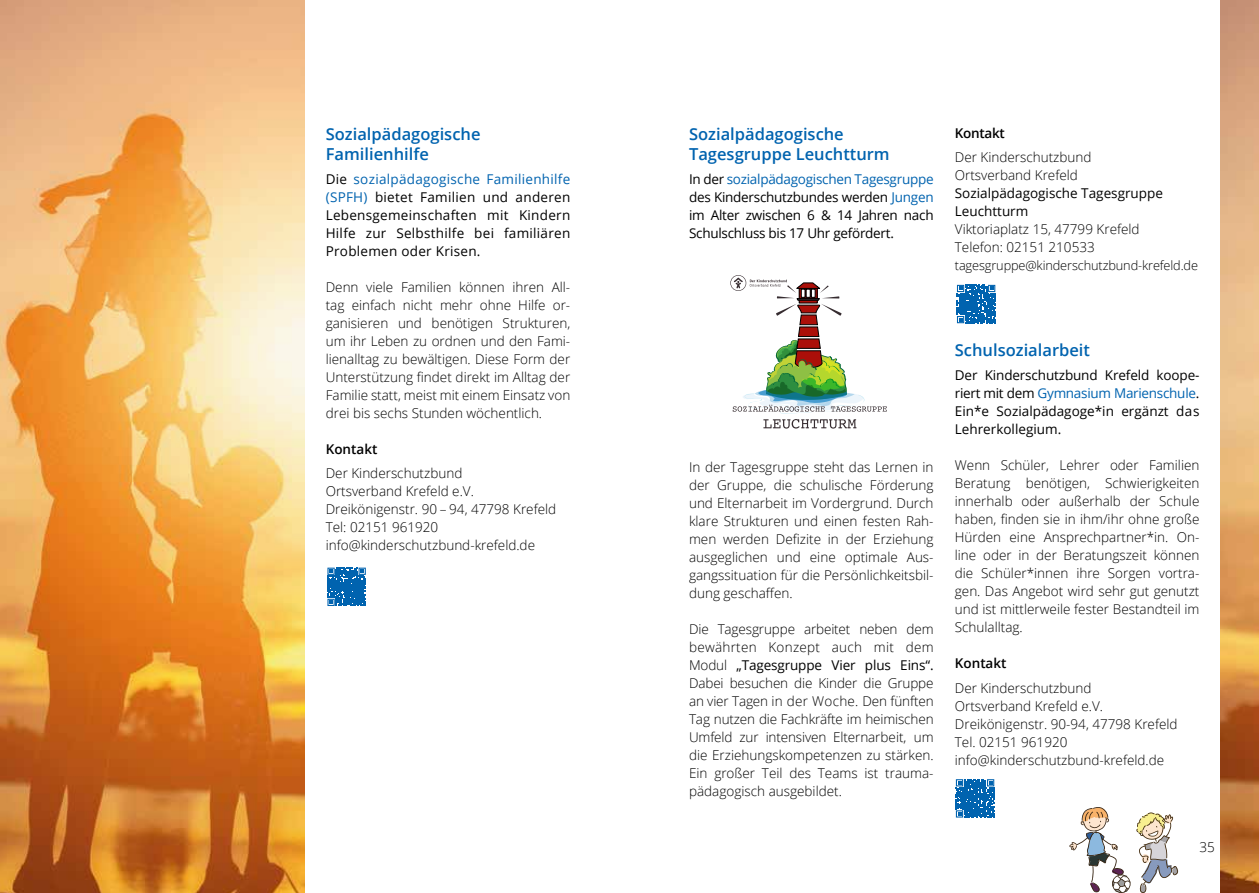
<style>
.page{position:relative;width:1259px;height:893px;background:#fff}
.page>*{position:absolute;margin:0;border:0;box-sizing:border-box;transform-origin:0 0}
.t1{font:600 16.5px/19.5px "Open Sans";color:#0063af}
.t2{font:300 13.5px/18px "Open Sans";color:#000;text-align:justify}
.t3{font:13.5px/18px "Open Sans";color:#000;text-align:justify}
.t4{font:600 13.5px "Open Sans";color:#000}
.t5{font:600 13.5px "Open Sans";letter-spacing:-.02em;color:#000}
.t6{font:300 12.75px "Open Sans";letter-spacing:-.01em;color:#000}
.s1{color:#0063af}
.s2{font-weight:400}
</style>
<div class="page">
<svg style="left:730px;top:275px;width:157px;height:154px"></svg>
<img style="left:0;top:0;width:304px;height:893px">
<img style="left:1220px;top:0;width:39px;height:893px">
<svg style="left:1069px;top:807px;width:61px;height:86px"></svg>
<svg style="left:1136px;top:812px;width:43px;height:81px"></svg>
<div style="left:325px;top:566px;width:43px;height:42px;background:linear-gradient(to right,#fdfdfe,#fff)"></div>
<svg style="left:327px;top:568px;width:39px;height:38px"></svg>
<svg style="left:956px;top:284px;width:40px;height:40px"></svg>
<svg style="left:957px;top:285px;width:38px;height:38px"></svg>
<svg style="left:955px;top:779px;width:40px;height:39px"></svg>
<svg style="left:956px;top:779px;width:38px;height:38px"></svg>
<p class="t1" style="left:326px;top:124px;width:156px">Sozialpädagogische<br>Familienhilfe</p>
<p class="t3" style="left:326px;top:170px;width:246px">Die <span class="s1">sozialpädagogische Familienhilfe (SPFH)</span> bietet Familien und anderen Lebensgemeinschaften mit Kindern Hilfe zur Selbsthilfe bei familiären Problemen oder Krisen.</p>
<p class="t2" style="left:326px;top:278px;width:246px">Denn viele Familien können ihren All&shy;tag einfach nicht mehr ohne Hilfe or&shy;ganisieren und benötigen Strukturen, um ihr Leben zu ordnen und den Fami&shy;lienalltag zu bewältigen. Diese Form der Unterstützung findet direkt im Alltag der Familie statt, meist mit einem Einsatz von drei bis sechs Stunden wöchentlich.</p>
<p class="t4" style="left:326px;top:440px;width:53px">Kontakt</p>
<p class="t2" style="left:326px;top:464px;width:232px;text-align:left">Der Kinderschutzbund<br>Ortsverband Krefeld e.V.<br>Dreikönigenstr. 90 – 94, 47798 Krefeld<br>Tel: 02151 961920 info@kinderschutzbund-krefeld.de</p>
<p class="t1" style="left:689px;top:124px;width:202px">Sozialpädagogische<br>Tagesgruppe Leuchtturm</p>
<p class="t3" style="left:689px;top:170px;width:246px">In der <span class="s1">sozialpädagogischen Tagesgruppe </span>des Kinderschutzbundes werden <span class="s1">Jungen </span>im Alter zwischen 6 &amp; 14 Jahren nach Schulschluss bis 17 Uhr gefördert.</p>
<p class="t5" style="left:955px;top:124px;width:51px">Kontakt</p>
<p class="t2" style="left:955px;top:148px;width:138px">Der Kinderschutzbund<br>Ortsverband Krefeld</p>
<p class="t3" style="left:955px;top:184px;width:210px">Sozialpädagogische Tagesgruppe<br>Leuchtturm</p>
<p class="t2" style="left:955px;top:220px;width:186px">Viktoriaplatz 15, 47799 Krefeld<br>Telefon: 02151 210533</p>
<p class="t6" style="left:955px;top:257px;width:245px">tagesgruppe@kinderschutzbund-krefeld.de</p>
<p class="t2" style="left:689px;top:458px;width:246px">In der Tagesgruppe steht das Lernen in der Gruppe, die schulische Förderung und Elternarbeit im Vordergrund. Durch klare Strukturen und einen festen Rah&shy;men werden Defizite in der Erziehung ausgeglichen und eine optimale Aus&shy;gangssituation für die Persönlichkeitsbil&shy;dung geschaffen.</p>
<p class="t2" style="left:689px;top:620px;width:246px">Die Tagesgruppe arbeitet neben dem bewährten Konzept auch mit dem Modul <span class="s2">„Tagesgruppe Vier plus Eins“.<br></span>Dabei besuchen die Kinder die Gruppe an vier Tagen in der Woche. Den fünften Tag nutzen die Fachkräfte im heimischen Umfeld zur intensiven Elternarbeit, um die Erziehungskompetenzen zu stärken.<br>Ein großer Teil des Teams ist trauma&shy;pädagogisch ausgebildet.</p>
<p class="t1" style="left:955px;top:340px;width:137px">Schulsozialarbeit</p>
<p class="t3" style="left:955px;top:366px;width:246px">Der Kinderschutzbund Krefeld koope&shy;riert mit dem <span class="s1">Gymnasium Marienschule</span>.<br>Ein*e Sozialpädagoge*in ergänzt das Lehrerkollegium.</p>
<p class="t2" style="left:955px;top:456px;width:246px">Wenn Schüler, Lehrer oder Familien Beratung benötigen, Schwierigkeiten innerhalb oder außerhalb der Schule haben, finden sie in ihm/ihr ohne große Hürden eine Ansprechpartner*in. On&shy;line oder in der Beratungszeit können die Schüler*innen ihre Sorgen vortra&shy;gen. Das Angebot wird sehr gut genutzt und ist mittlerweile fester Bestandteil im Schulalltag.</p>
<p class="t4" style="left:955px;top:654px;width:53px">Kontakt</p>
<p class="t2" style="left:955px;top:678px;width:224px;text-align:left">Der Kinderschutzbund<br>Ortsverband Krefeld e.V.<br>Dreikönigenstr. 90-94, 47798 Krefeld<br>Tel. 02151 961920 info@kinderschutzbund-krefeld.de</p>
<p class="t2" style="left:1199px;top:838px;width:17px">35</p>
</div>
